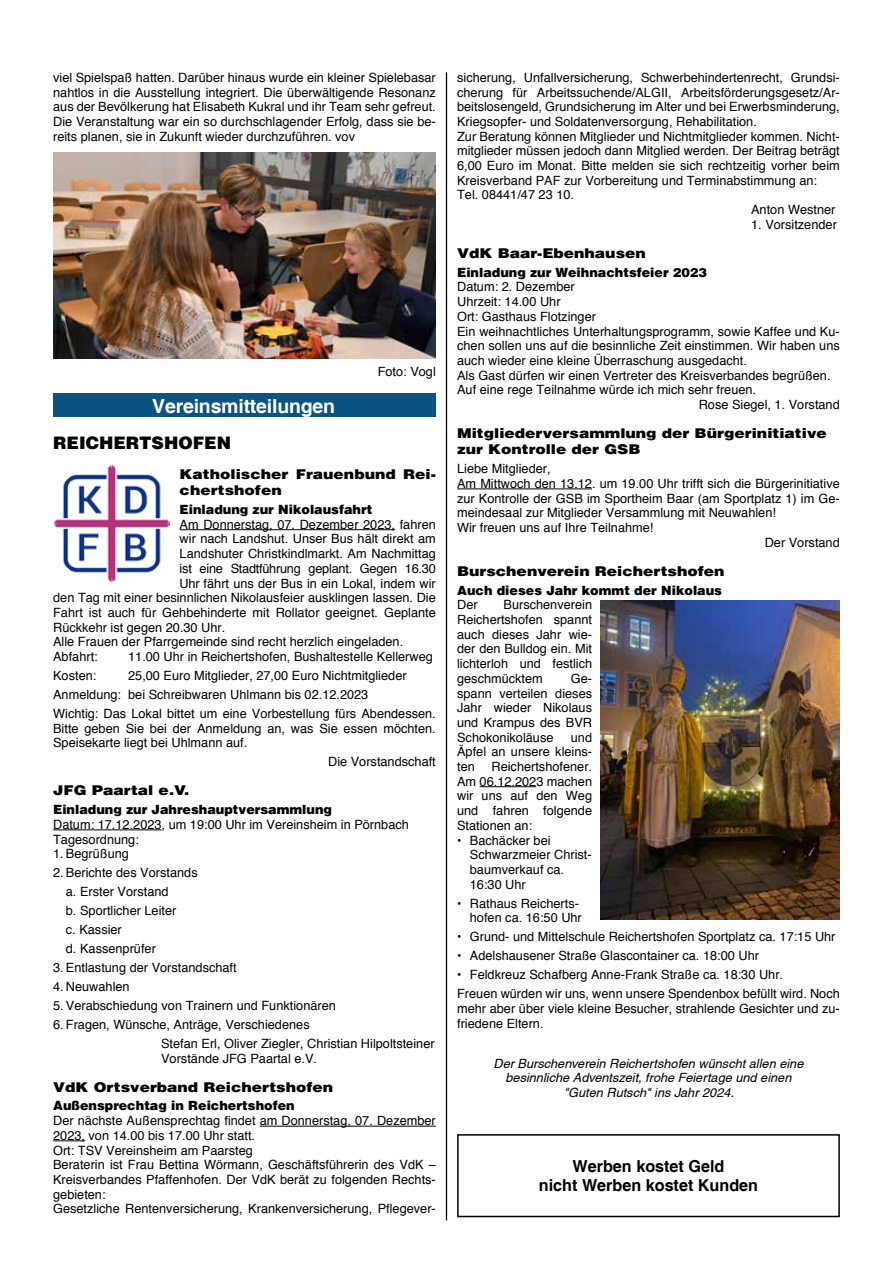
<style>
.page{position:relative;width:893px;height:1263px;background:#fff}
.page>*{position:absolute;margin:0;border:0;box-sizing:border-box;transform-origin:0 0}
.t1{font:700 19.5px "Helvetica";letter-spacing:-.01em;color:#fff}
.t2{font:900 17.25px "Helvetica";color:#000}
.t3{font:700 16.5px/19.5px "Helvetica";color:#000;text-align:center}
.t4{font:900 13.5px/16.2px "Helvetica";color:#000;scale:1.15 1}
.t5{font:12.75px/14.7px "Helvetica";color:#000}
.t6{font:900 12.75px "Helvetica";color:#000}
.t7{font:italic 12.75px/14.7px "Helvetica";color:#000;text-align:center}
.t8{font:12.75px "Helvetica";letter-spacing:-.02em;color:#000}
</style>
<div class="page">
<hr style="left:446px;top:72px;width:1px;height:1148px;background:#000">
<hr style="left:180px;top:529px;width:215px;height:1px;background:#000">
<hr style="left:53px;top:829px;width:109px;height:1px;background:#000">
<hr style="left:260px;top:1126px;width:176px;height:1px;background:#000">
<hr style="left:53px;top:1140px;width:32px;height:1px;background:#000">
<img style="left:53px;top:153px;width:383px;height:206px">
<div style="left:53px;top:394px;width:383px;height:23px;background:#0b5383"></div>
<img style="left:53px;top:464px;width:117px;height:117px">
<hr style="left:457px;top:489px;width:135px;height:1px;background:#000">
<hr style="left:480px;top:786px;width:56px;height:1px;background:#000">
<img style="left:601px;top:601px;width:239px;height:318px">
<div style="left:457px;top:1134px;width:383px;height:83px;border:2px solid #000"></div>
<p class="t5" style="left:53px;top:70px;width:384px;text-align:justify">viel Spielspaß hatten. Darüber hinaus wurde ein kleiner Spielebasar nahtlos in die Ausstellung integriert. Die überwältigende Resonanz aus der Bevölkerung hat Elisabeth Kukral und ihr Team sehr gefreut.<br>Die Veranstaltung war ein so durchschlagender Erfolg, dass sie be&shy;reits planen, sie in Zukunft wieder durchzuführen. vov</p>
<p class="t5" style="left:378px;top:364px;width:60px">Foto: Vogl</p>
<h1 class="t1" style="left:152px;top:394px;width:184px">Vereinsmitteilungen</h1>
<h2 class="t2" style="left:53px;top:431px;width:179px">REICHERTSHOFEN</h2>
<p class="t4" style="left:180px;top:466px;width:224px">Katholischer Frauenbund Rei&shy;chertshofen</p>
<p class="t6" style="left:180px;top:501px;width:194px">Einladung zur Nikolausfahrt</p>
<p class="t5" style="left:180px;top:517px;width:258px">Am Donnerstag, 07. Dezember 2023, fahren</p>
<p class="t5" style="left:180px;top:531px;width:258px">wir nach Landshut. Unser Bus hält direkt am</p>
<p class="t5" style="left:180px;top:546px;width:258px">Landshuter Christkindlmarkt. Am Nachmittag</p>
<p class="t8" style="left:180px;top:560px;width:258px">ist eine Stadtführung geplant. Gegen 16.30</p>
<p class="t5" style="left:180px;top:575px;width:258px">Uhr fährt uns der Bus in ein Lokal, indem wir</p>
<p class="t5" style="left:53px;top:590px;width:384px">den Tag mit einer besinnlichen Nikolausfeier ausklingen lassen. Die</p>
<p class="t5" style="left:53px;top:605px;width:384px">Fahrt ist auch für Gehbehinderte mit Rollator geeignet. Geplante</p>
<p class="t5" style="left:53px;top:619px;width:174px">Rückkehr ist gegen 20.30 Uhr.</p>
<p class="t5" style="left:53px;top:634px;width:352px">Alle Frauen der Pfarrgemeinde sind recht herzlich eingeladen.</p>
<p class="t5" style="left:53px;top:649px;width:46px">Abfahrt:</p>
<p class="t5" style="left:128px;top:649px;width:306px">11.00 Uhr in Reichertshofen, Bushaltestelle Kellerweg</p>
<p class="t5" style="left:53px;top:668px;width:45px">Kosten:</p>
<p class="t5" style="left:53px;top:666px;width:384px;line-height:18.9px;text-indent:75px">25,00 Euro Mitglieder, 27,00 Euro Nichtmitglieder<br>Anmeldung: bei Schreibwaren Uhlmann bis 02.12.2023<br>Wichtig: Das Lokal bittet um eine Vorbestellung fürs Abendessen.</p>
<p class="t5" style="left:53px;top:720px;width:384px">Bitte geben Sie bei der Anmeldung an, was Sie essen möchten.<br>Speisekarte liegt bei Uhlmann auf.</p>
<p class="t5" style="left:328px;top:754px;width:109px">Die Vorstandschaft</p>
<p class="t4" style="left:53px;top:782px;width:120px">JFG Paartal e.V.</p>
<p class="t6" style="left:53px;top:801px;width:280px">Einladung zur Jahreshauptversammlung</p>
<p class="t5" style="left:53px;top:817px;width:357px">Datum: 17.12.2023, um 19:00 Uhr im Vereinsheim in Pörnbach<br>Tagesordnung:</p>
<p class="t5" style="left:53px;top:846px;width:77px">1. Begrüßung</p>
<p class="t5" style="left:66px;top:863px;width:133px;line-height:18.9px;text-indent:-13px">2. Berichte des Vorstands a. Erster Vorstand<br>b. Sportlicher Leiter<br>c. Kassier<br>d. Kassenprüfer</p>
<p class="t5" style="left:53px;top:960px;width:185px">3. Entlastung der Vorstandschaft</p>
<p class="t5" style="left:53px;top:979px;width:78px">4. Neuwahlen</p>
<p class="t5" style="left:53px;top:998px;width:284px">5. Verabschiedung von Trainern und Funktionären</p>
<p class="t5" style="left:161px;top:1014px;width:275px;line-height:18.9px;text-indent:-108px">6. Fragen, Wünsche, Anträge, Verschiedenes<br>Stefan Erl, Oliver Ziegler, Christian Hilpoltsteiner</p>
<p class="t5" style="left:161px;top:1050px;width:157px">Vorstände JFG Paartal e.V.</p>
<p class="t4" style="left:53px;top:1078px;width:245px">VdK Ortsverband Reichertshofen</p>
<p class="t6" style="left:53px;top:1097px;width:243px">Außensprechtag in Reichertshofen</p>
<p class="t5" style="left:53px;top:1113px;width:384px">Der nächste Außensprechtag findet am Donnerstag, 07. Dezember 2023, von 14.00 bis 17.00 Uhr statt.<br>Ort: TSV Vereinsheim am Paarsteg<br>Beraterin ist Frau Bettina Wörmann, Geschäftsführerin des VdK – Kreisverbandes Pfaffenhofen. Der VdK berät zu folgenden Rechts&shy;gebieten:<br>Gesetzliche Rentenversicherung, Krankenversicherung, Pflegever-</p>
<p class="t5" style="left:457px;top:70px;width:384px">sicherung, Unfallversicherung, Schwerbehindertenrecht, Grundsi-</p>
<p class="t5" style="left:457px;top:84px;width:384px">cherung für Arbeitssuchende/ALGII, Arbeitsförderungsgesetz/Ar-</p>
<p class="t5" style="left:457px;top:99px;width:384px">beitslosengeld, Grundsicherung im Alter und bei Erwerbsminderung,</p>
<p class="t5" style="left:457px;top:114px;width:301px">Kriegsopfer- und Soldatenversorgung, Rehabilitation.</p>
<p class="t5" style="left:457px;top:129px;width:384px">Zur Beratung können Mitglieder und Nichtmitglieder kommen. Nicht-</p>
<p class="t5" style="left:457px;top:143px;width:384px">mitglieder müssen jedoch dann Mitglied werden. Der Beitrag beträgt</p>
<p class="t5" style="left:457px;top:158px;width:384px">6,00 Euro im Monat. Bitte melden sie sich rechtzeitig vorher beim</p>
<p class="t5" style="left:457px;top:173px;width:361px">Kreisverband PAF zur Vorbereitung und Terminabstimmung an:</p>
<p class="t5" style="left:457px;top:187px;width:118px">Tel. 08441/47 23 10.</p>
<p class="t5" style="left:751px;top:202px;width:86px">Anton Westner</p>
<p class="t5" style="left:751px;top:217px;width:87px">1. Vorsitzender</p>
<p class="t4" style="left:457px;top:245px;width:166px">VdK Baar-Ebenhausen</p>
<p class="t6" style="left:457px;top:264px;width:251px">Einladung zur Weihnachtsfeier 2023</p>
<p class="t5" style="left:457px;top:279px;width:119px">Datum: 2. Dezember</p>
<p class="t5" style="left:457px;top:294px;width:105px">Uhrzeit: 14.00 Uhr</p>
<p class="t5" style="left:457px;top:309px;width:140px">Ort: Gasthaus Flotzinger</p>
<p class="t5" style="left:457px;top:323px;width:384px">Ein weihnachtliches Unterhaltungsprogramm, sowie Kaffee und Ku-</p>
<p class="t5" style="left:457px;top:338px;width:384px">chen sollen uns auf die besinnliche Zeit einstimmen. Wir haben uns</p>
<p class="t5" style="left:457px;top:353px;width:291px">auch wieder eine kleine Überraschung ausgedacht.</p>
<p class="t5" style="left:457px;top:368px;width:375px">Als Gast dürfen wir einen Vertreter des Kreisverbandes begrüßen.</p>
<p class="t5" style="left:457px;top:382px;width:301px">Auf eine rege Teilnahme würde ich mich sehr freuen.</p>
<p class="t5" style="left:699px;top:397px;width:143px">Rose Siegel, 1. Vorstand</p>
<p class="t4" style="left:457px;top:425px;width:323px">Mitgliederversammlung der Bürgerinitiative zur Kontrolle der GSB</p>
<p class="t5" style="left:457px;top:461px;width:95px">Liebe Mitglieder,</p>
<p class="t5" style="left:457px;top:476px;width:384px">Am Mittwoch den 13.12. um 19.00 Uhr trifft sich die Bürgerinitiative</p>
<p class="t5" style="left:457px;top:490px;width:384px">zur Kontrolle der GSB im Sportheim Baar (am Sportplatz 1) im Ge-</p>
<p class="t5" style="left:457px;top:505px;width:320px">meindesaal zur Mitglieder Versammlung mit Neuwahlen!</p>
<p class="t5" style="left:457px;top:520px;width:198px">Wir freuen uns auf Ihre Teilnahme!</p>
<p class="t5" style="left:765px;top:535px;width:77px">Der Vorstand</p>
<p class="t4" style="left:457px;top:562px;width:234px">Burschenverein Reichertshofen</p>
<p class="t6" style="left:457px;top:582px;width:266px">Auch dieses Jahr kommt der Nikolaus</p>
<p class="t5" style="left:457px;top:597px;width:22px">Der</p>
<p class="t5" style="left:457px;top:597px;width:136px;text-align:justify;text-indent:46px">Burschenverein Reichertshofen spannt auch dieses Jahr wie&shy;der den Bulldog ein. Mit lichterloh und festlich geschmücktem</p>
<p class="t5" style="left:457px;top:671px;width:136px;text-align:justify;text-indent:114px">Ge&shy;spann verteilen dieses Jahr wieder Nikolaus und Krampus des BVR Schokonikoläuse</p>
<p class="t5" style="left:457px;top:729px;width:136px;text-align:justify;text-indent:114px">und Äpfel an unsere kleins&shy;ten</p>
<p class="t5" style="left:457px;top:759px;width:136px;text-align:justify;text-indent:34px">Reichertshofener.<br>Am 06.12.2023 machen wir uns auf den Weg und fahren folgende Stationen an:</p>
<p class="t5" style="left:470px;top:832px;width:123px;text-indent:-13px">• Bachäcker bei<br>Schwarzmeier Christ&shy;baumverkauf ca.<br>16:30 Uhr</p>
<p class="t5" style="left:457px;top:895px;width:126px;text-align:right">• Rathaus Reicherts&shy;hofen ca. 16:50 Uhr</p>
<p class="t5" style="left:457px;top:929px;width:380px">• Grund- und Mittelschule Reichertshofen Sportplatz ca. 17:15 Uhr</p>
<p class="t5" style="left:457px;top:948px;width:303px">• Adelshausener Straße Glascontainer ca. 18:00 Uhr</p>
<p class="t5" style="left:457px;top:965px;width:384px;line-height:18.9px">• Feldkreuz Schafberg Anne-Frank Straße ca. 18:30 Uhr.<br>Freuen würden wir uns, wenn unsere Spendenbox befüllt wird. Noch</p>
<p class="t5" style="left:457px;top:1001px;width:384px">mehr aber über viele kleine Besucher, strahlende Gesichter und zu&shy;friedene Eltern.</p>
<p class="t7" style="left:493px;top:1056px;width:311px">Der Burschenverein Reichertshofen wünscht allen eine besinnliche Adventszeit, frohe Feiertage und einen "Guten Rutsch" ins Jahr 2024.</p>
<p class="t3" style="left:539px;top:1157px;width:221px">Werben kostet Geld<br>nicht Werben kostet Kunden</p>
</div>
